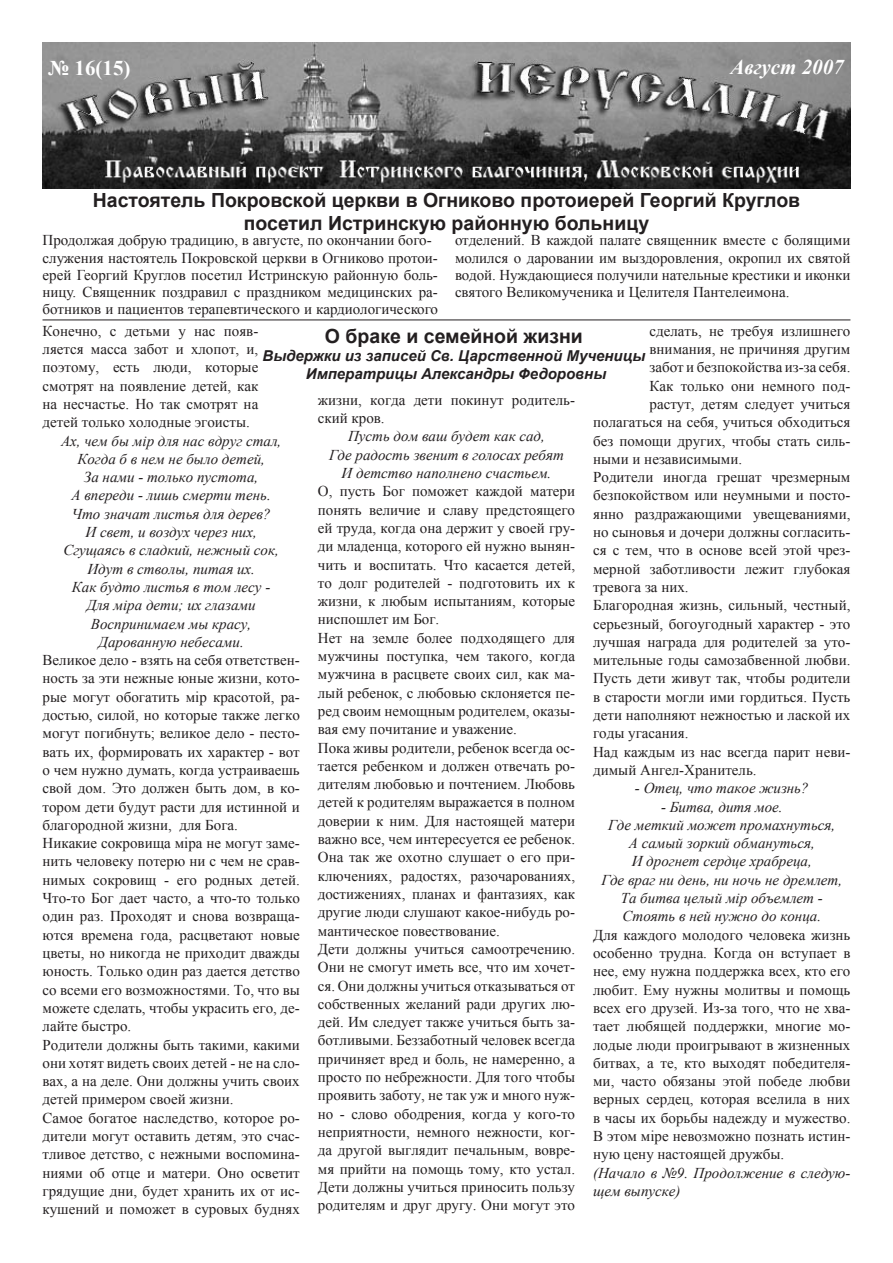
<style>
.page{position:relative;width:893px;height:1263px;background:#fff}
.page>*{position:absolute;margin:0;border:0;box-sizing:border-box;transform-origin:0 0}
.t1{font:italic 700 21px "Times New Roman";color:#fff}
.t2{font:700 21px "Times New Roman";color:#fff}
.t3{font:700 19.5px "Arial";color:#231f20}
.t4{font:15px/18.3px "Times New Roman";color:#231f20;text-align:justify}
.t5{font:italic 15px/18.3px "Times New Roman";color:#231f20}
.t6{font:italic 700 15px "Arial";color:#231f20}
</style>
<div class="page">
<img style="left:43px;top:43px;width:807px;height:145px">
<hr style="left:43px;top:320px;width:807px;height:1px;background:#231f20">
<p class="t2" style="left:48px;top:53px;width:84px">№ 16(15)</p>
<p class="t1" style="left:730px;top:52px;width:115px">Август 2007</p>
<p class="t3" style="left:93px;top:186px;width:709px">Настоятель Покровской церкви в Огниково протоиерей Георгий Круглов</p>
<p class="t3" style="left:244px;top:210px;width:407px">посетил Истринскую районную больницу</p>
<p class="t4" style="left:43px;top:231px;width:391px">Продолжая добрую традицию, в августе, по окончании бого-</p>
<p class="t4" style="left:43px;top:249px;width:397px;line-height:17.2px">служения настоятель Покровской церкви в Огниково протои&shy;ерей Георгий Круглов посетил Истринскую районную боль&shy;ницу. Священник поздравил с праздником медицинских ра&shy;ботников и пациентов терапевтического и кардиологического</p>
<p class="t4" style="left:455px;top:231px;width:397px;line-height:17.2px">отделений. В каждой палате священник вместе с болящими молился о даровании им выздоровления, окропил их святой водой. Нуждающиеся получили нательные крестики и иконки святого Великомученика и Целителя Пантелеимона.</p>
<p class="t4" style="left:649px;top:321px;width:202px">сделать, не требуя излишнего</p>
<p class="t4" style="left:649px;top:340px;width:202px">внимания, не причиняя другим</p>
<p class="t4" style="left:649px;top:358px;width:202px">забот и безпокойства из-за себя.</p>
<p class="t4" style="left:649px;top:376px;width:202px">Как только они немного под-</p>
<p class="t4" style="left:649px;top:394px;width:202px">растут, детям следует учиться</p>
<p class="t4" style="left:593px;top:413px;width:259px">полагаться на себя, учиться обходиться</p>
<p class="t4" style="left:593px;top:431px;width:259px">без помощи других, чтобы стать силь-</p>
<p class="t4" style="left:593px;top:449px;width:151px">ными и независимыми.</p>
<p class="t4" style="left:593px;top:468px;width:259px">Родители иногда грешат чрезмерным безпокойством или неумными и посто&shy;янно раздражающими увещеваниями, но сыновья и дочери должны согласить&shy;ся с тем, что в основе всей этой чрез&shy;мерной заботливости лежит глубокая тревога за них.</p>
<p class="t4" style="left:593px;top:596px;width:259px">Благородная жизнь, сильный, честный, серьезный, богоугодный характер - это лучшая награда для родителей за уто&shy;мительные годы самозабвенной любви.<br>Пусть дети живут так, чтобы родители в старости могли ими гордиться. Пусть дети наполняют нежностью и лаской их годы угасания.</p>
<p class="t4" style="left:593px;top:742px;width:259px">Над каждым из нас всегда парит неви&shy;димый Ангел-Хранитель.</p>
<p class="t5" style="left:635px;top:779px;width:175px">- Отец, что такое жизнь?</p>
<p class="t5" style="left:661px;top:797px;width:123px">- Битва, дитя мое.</p>
<p class="t5" style="left:608px;top:815px;width:228px">Где меткий может промахнуться,</p>
<p class="t5" style="left:629px;top:834px;width:187px">А самый зоркий обмануться,</p>
<p class="t5" style="left:632px;top:852px;width:182px">И дрогнет сердце храбреца,</p>
<p class="t5" style="left:601px;top:870px;width:242px">Где враг ни день, ни ночь не дремлет,</p>
<p class="t5" style="left:621px;top:888px;width:204px">Та битва целый мiр объемлет -</p>
<p class="t5" style="left:622px;top:907px;width:200px">Стоять в ней нужно до конца.</p>
<p class="t4" style="left:593px;top:925px;width:259px">Для каждого молодого человека жизнь особенно трудна. Когда он вступает в нее, ему нужна поддержка всех, кто его любит. Ему нужны молитвы и помощь всех его друзей. Из-за того, что не хва&shy;тает любящей поддержки, многие мо&shy;лодые люди проигрывают в жизненных битвах, а те, кто выходят победителя&shy;ми, часто обязаны этой победе любви верных сердец, которая вселила в них в часы их борьбы надежду и мужество.<br>В этом мiре невозможно познать истин&shy;ную цену настоящей дружбы.</p>
<p class="t5" style="left:593px;top:1163px;width:259px">(Начало в №9. Продолжение в следую&shy;щем выпуске)</p>
<p class="t4" style="left:43px;top:321px;width:217px">Конечно, с детьми у нас появ&shy;ляется масса забот и хлопот, и, поэтому, есть люди, которые смотрят на появление детей, как на несчастье. Но так смотрят на детей только холодные эгоисты.</p>
<p class="t5" style="left:61px;top:431px;width:222px">Ах, чем бы мiр для нас вдруг стал,</p>
<p class="t5" style="left:77px;top:449px;width:189px">Когда б в нем не было детей,</p>
<p class="t5" style="left:84px;top:468px;width:176px">За нами - только пустота,</p>
<p class="t5" style="left:72px;top:486px;width:201px">А впереди - лишь смерти тень.</p>
<p class="t5" style="left:72px;top:504px;width:200px">Что значат листья для дерев?</p>
<p class="t5" style="left:85px;top:522px;width:173px">И свет, и воздух через них,</p>
<p class="t5" style="left:63px;top:541px;width:217px">Сгущаясь в сладкий, нежный сок,</p>
<p class="t5" style="left:87px;top:559px;width:169px">Идут в стволы, питая их.</p>
<p class="t5" style="left:72px;top:577px;width:200px">Как будто листья в том лесу -</p>
<p class="t5" style="left:87px;top:596px;width:170px">Для мiра дети; их глазами</p>
<p class="t5" style="left:91px;top:614px;width:162px">Воспринимаем мы красу,</p>
<p class="t5" style="left:99px;top:632px;width:147px">Дарованную небесами.</p>
<p class="t4" style="left:43px;top:651px;width:259px">Великое дело - взять на себя ответствен&shy;ность за эти нежные юные жизни, кото&shy;рые могут обогатить мiр красотой, ра&shy;достью, силой, но которые также легко могут погибнуть; великое дело - песто&shy;вать их, формировать их характер - вот о чем нужно думать, когда устраиваешь свой дом. Это должен быть дом, в ко&shy;тором дети будут расти для истинной и благородной жизни, для Бога.</p>
<p class="t4" style="left:43px;top:834px;width:259px">Никакие сокровища мiра не могут заме&shy;нить человеку потерю ни с чем не срав&shy;нимых сокровищ - его родных детей.<br>Что-то Бог дает часто, а что-то только один раз. Проходят и снова возвраща&shy;ются времена года, расцветают новые цветы, но никогда не приходит дважды юность. Только один раз дается детство со всеми его возможностями. То, что вы можете сделать, чтобы украсить его, де&shy;лайте быстро.</p>
<p class="t4" style="left:43px;top:1035px;width:259px">Родители должны быть такими, какими они хотят видеть своих детей - не на сло&shy;вах, а на деле. Они должны учить своих детей примером своей жизни.</p>
<p class="t4" style="left:43px;top:1108px;width:259px">Самое богатое наследство, которое ро&shy;дители могут оставить детям, это счас&shy;тливое детство, с нежными воспомина&shy;ниями об отце и матери. Оно осветит грядущие дни, будет хранить их от ис&shy;кушений и поможет в суровых буднях</p>
<p class="t3" style="left:325px;top:323px;width:259px">О браке и семейной жизни</p>
<p class="t6" style="left:263px;top:346px;width:384px">Выдержки из записей Св. Царственной Мученицы</p>
<p class="t6" style="left:306px;top:364px;width:302px">Императрицы Александры Федоровны</p>
<p class="t4" style="left:318px;top:390px;width:259px">жизни, когда дети покинут родитель&shy;ский кров.</p>
<p class="t5" style="left:348px;top:427px;width:198px">Пусть дом ваш будет как сад,</p>
<p class="t5" style="left:329px;top:445px;width:236px">Где радость звенит в голосах ребят</p>
<p class="t5" style="left:342px;top:463px;width:211px">И детство наполнено счастьем.</p>
<p class="t4" style="left:318px;top:482px;width:259px">О, пусть Бог поможет каждой матери понять величие и славу предстоящего ей труда, когда она держит у своей гру&shy;ди младенца, которого ей нужно вынян&shy;чить и воспитать. Что касается детей, то долг родителей - подготовить их к жизни, к любым испытаниям, которые ниспошлет им Бог.</p>
<p class="t4" style="left:318px;top:628px;width:259px">Нет на земле более подходящего для мужчины поступка, чем такого, когда мужчина в расцвете своих сил, как ма&shy;лый ребенок, с любовью склоняется пе&shy;ред своим немощным родителем, оказы&shy;вая ему почитание и уважение.</p>
<p class="t4" style="left:318px;top:738px;width:259px">Пока живы родители, ребенок всегда ос&shy;тается ребенком и должен отвечать ро&shy;дителям любовью и почтением. Любовь детей к родителям выражается в полном доверии к ним. Для настоящей матери важно все, чем интересуется ее ребенок.<br>Она так же охотно слушает о его при&shy;ключениях, радостях, разочарованиях, достижениях, планах и фантазиях, как другие люди слушают какое-нибудь ро&shy;мантическое повествование.</p>
<p class="t4" style="left:318px;top:939px;width:259px">Дети должны учиться самоотречению.<br>Они не смогут иметь все, что им хочет&shy;ся. Они должны учиться отказываться от собственных желаний ради других лю&shy;дей. Им следует также учиться быть за&shy;ботливыми. Беззаботный человек всегда причиняет вред и боль, не намеренно, а просто по небрежности. Для того чтобы проявить заботу, не так уж и много нуж&shy;но - слово ободрения, когда у кого-то неприятности, немного нежности, ког&shy;да другой выглядит печальным, вовре&shy;мя прийти на помощь тому, кто устал.<br>Дети должны учиться приносить пользу родителям и друг другу. Они могут это</p>
</div>
